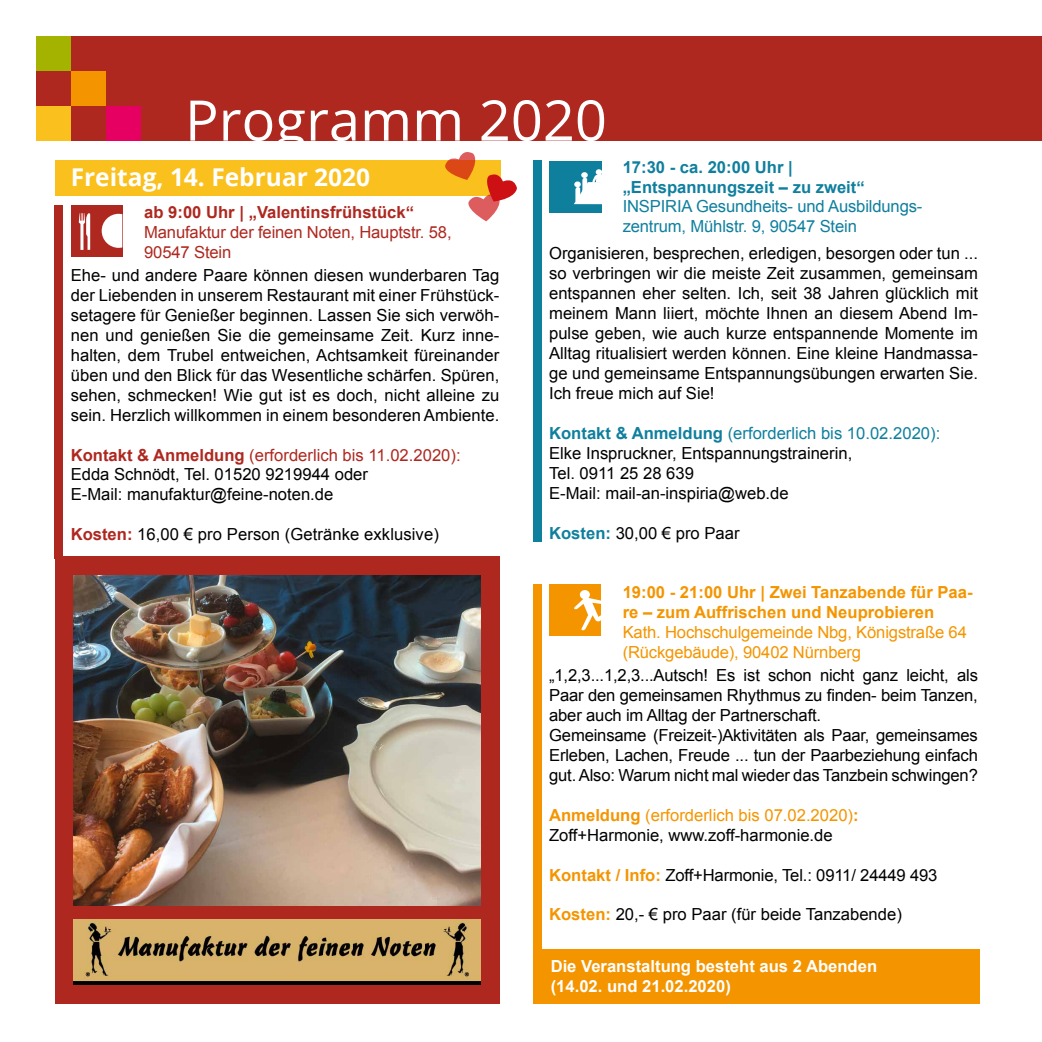
<style>
.page{position:relative;width:1042px;height:1042px;background:#fff}
.page>*{position:absolute;margin:0;border:0;box-sizing:border-box;transform-origin:0 0}
.t1{font:56px "Open Sans";color:#fff}
.t2{font:700 24.5px "Open Sans";color:#fff}
.t3{font:16.62px/19.9px "Arial";color:#000}
.t4{font:700 16.62px/19.9px "Arial";color:#f49500}
.t5{font:16.62px/19.9px "Arial";letter-spacing:-.01em;color:#f49500}
.t6{font:16.62px/19.9px "Arial";letter-spacing:-.01em;color:#0f7f9e}
.t7{font:700 16.62px/19.9px "Arial";color:#fff}
.t8{font:16.62px/19.9px "Arial";letter-spacing:-.01em;color:#ae2820}
.t9{font:700 16.62px/19.9px "Arial";color:#0f7f9e}
.t10{font:700 16.62px "Arial";color:#ae2820}
.s1{font-weight:700;color:#ae2820}
.s2{color:#ae2820}
.s3{font-weight:700;color:#0f7f9e}
.s4{color:#0f7f9e}
.s5{font-weight:700;color:#f49500}
.s6{color:#f49500}
</style>
<div class="page">
<div style="left:36px;top:36px;width:1006px;height:104px;background:#ae2820"></div>
<div style="left:36px;top:36px;width:35px;height:35px;background:#a4b300"></div>
<div style="left:71px;top:71px;width:35px;height:35px;background:#f49500"></div>
<div style="left:106px;top:106px;width:34px;height:34px;background:#e60061"></div>
<div style="left:36px;top:106px;width:35px;height:34px;background:#fac01d"></div>
<div style="left:533px;top:584px;width:9px;height:377px;background:#f49500"></div>
<div style="left:533px;top:949px;width:447px;height:54px;background:#f49500"></div>
<div style="left:549px;top:584px;width:52px;height:52px;background:#f49500"></div>
<svg style="left:574px;top:590px;width:27px;height:41px"></svg>
<div style="left:55px;top:556px;width:444px;height:447px;background:#ae2820"></div>
<div style="left:55px;top:161px;width:445px;height:35px;background:#fac01d"></div>
<div style="left:55px;top:205px;width:8px;height:354px;background:#ae2820"></div>
<div style="left:533px;top:161px;width:9px;height:381px;background:#0f7f9e"></div>
<img style="left:74px;top:919px;width:406px;height:65px">
<img style="left:74px;top:576px;width:406px;height:329px">
<div style="left:71px;top:205px;width:51px;height:52px;background:#ae2820"></div>
<svg style="left:79px;top:213px;width:11px;height:37px"></svg>
<svg style="left:102px;top:214px;width:20px;height:34px"></svg>
<svg style="left:443px;top:152px;width:74px;height:69px"></svg>
<div style="left:549px;top:161px;width:53px;height:52px;background:#0f7f9e"></div>
<svg style="left:574px;top:169px;width:28px;height:35px"></svg>
<div style="left:581px;top:172px;width:7px;height:6px;background:#fff;border-radius:50%"></div>
<h1 class="t1" style="left:185px;top:82px;width:423px">Programm 2020</h1>
<h2 class="t2" style="left:71px;top:160px;width:301px">Freitag, 14. Februar 2020</h2>
<p class="t10" style="left:144px;top:201px;width:271px">ab 9:00 Uhr | „Valentinsfrühstück“</p>
<p class="t8" style="left:144px;top:222px;width:309px">Manufaktur der feinen Noten, Hauptstr. 58,<br>90547 Stein</p>
<p class="t3" style="left:71px;top:265px;width:430px;text-align:justify">Ehe- und andere Paare können diesen wunderbaren Tag der Liebenden in unserem Restaurant mit einer Frühstück&shy;setagere für Genießer beginnen. Lassen Sie sich verwöh&shy;nen und genießen Sie die gemeinsame Zeit. Kurz inne&shy;halten, dem Trubel entweichen, Achtsamkeit füreinander üben und den Blick für das Wesentliche schärfen. Spüren, sehen, schmecken! Wie gut ist es doch, nicht alleine zu sein. Herzlich willkommen in einem besonderen Ambiente.</p>
<p class="t3" style="left:71px;top:445px;width:391px"><span class="s1">Kontakt &amp; Anmeldung</span> <span class="s2">(erforderlich bis 11.02.2020):<br></span>Edda Schnödt, Tel. 01520 9219944 oder<br>E-Mail: manufaktur@feine-noten.de</p>
<p class="t3" style="left:71px;top:525px;width:370px"><span class="s1">Kosten:</span> 16,00 € pro Person (Getränke exklusive)</p>
<p class="t9" style="left:623px;top:157px;width:244px">17:30 - ca. 20:00 Uhr | „Entspannungszeit – zu zweit“</p>
<p class="t6" style="left:623px;top:197px;width:301px">INSPIRIA Gesundheits- und Ausbildungs&shy;zentrum, Mühlstr. 9, 90547 Stein</p>
<p class="t3" style="left:549px;top:244px;width:430px;text-align:justify">Organisieren, besprechen, erledigen, besorgen oder tun ... so verbringen wir die meiste Zeit zusammen, gemeinsam entspannen eher selten. Ich, seit 38 Jahren glücklich mit meinem Mann liiert, möchte Ihnen an diesem Abend Im&shy;pulse geben, wie auch kurze entspannende Momente im Alltag ritualisiert werden können. Eine kleine Handmassa&shy;ge und gemeinsame Entspannungsübungen erwarten Sie.<br>Ich freue mich auf Sie!</p>
<p class="t3" style="left:549px;top:423px;width:393px"><span class="s3">Kontakt &amp; Anmeldung</span> <span class="s4">(erforderlich bis 10.02.2020):<br></span>Elke Inspruckner, Entspannungstrainerin,<br>Tel. 0911 25 28 639<br>E-Mail: mail-an-inspiria@web.de</p>
<p class="t3" style="left:549px;top:523px;width:192px"><span class="s3">Kosten:</span> 30,00 € pro Paar</p>
<p class="t4" style="left:623px;top:582px;width:351px">19:00 - 21:00 Uhr | Zwei Tanzabende für Paa&shy;re – zum Auffrischen und Neuprobieren</p>
<p class="t5" style="left:623px;top:622px;width:346px">Kath. Hochschulgemeinde Nbg, Königstraße 64 (Rückgebäude), 90402 Nürnberg</p>
<p class="t3" style="left:549px;top:665px;width:430px">„1,2,3...1,2,3...Autsch! Es ist schon nicht ganz leicht, als Paar den gemeinsamen Rhythmus zu finden- beim Tanzen, aber auch im Alltag der Partnerschaft.<br>Gemeinsame (Freizeit-)Aktivitäten als Paar, gemeinsames Erleben, Lachen, Freude ... tun der Paarbeziehung einfach gut. Also: Warum nicht mal wieder das Tanzbein schwingen?</p>
<p class="t3" style="left:549px;top:805px;width:311px"><span class="s5">Anmeldung</span> <span class="s6">(erforderlich bis 07.02.2020)</span><span class="s5">:<br></span>Zoff+Harmonie, www.zoff-harmonie.de</p>
<p class="t3" style="left:549px;top:865px;width:390px"><span class="s5">Kontakt / Info:</span> Zoff+Harmonie, Tel.: 0911/ 24449 493</p>
<p class="t3" style="left:549px;top:905px;width:354px"><span class="s5">Kosten:</span> 20,- € pro Paar (für beide Tanzabende)</p>
<p class="t7" style="left:551px;top:957px;width:328px">Die Veranstaltung besteht aus 2 Abenden (14.02. und 21.02.2020)</p>
</div>
